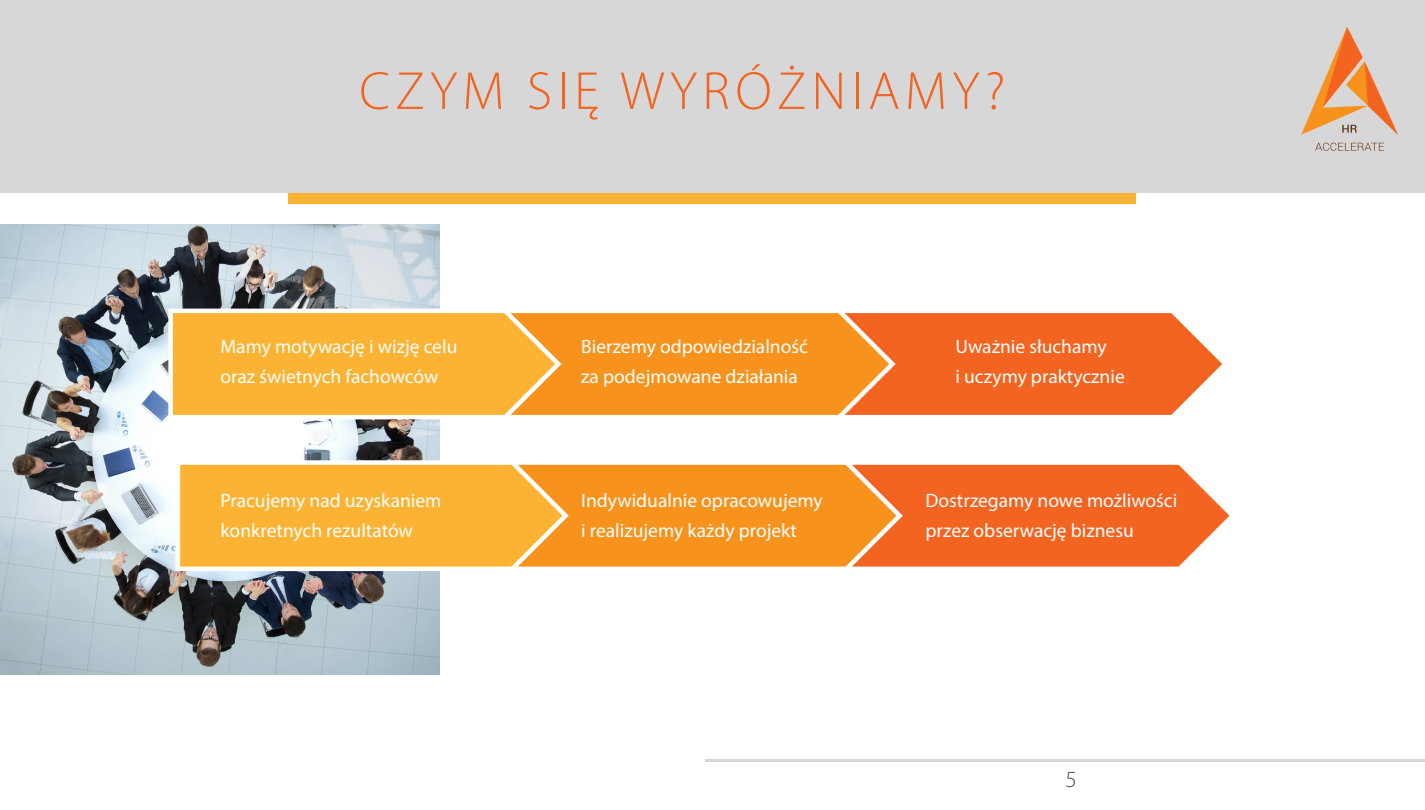
<style>
.page{position:relative;width:1425px;height:810px;background:#fff}
.page>*{position:absolute;margin:0;border:0;box-sizing:border-box;transform-origin:0 0}
.t1{font:300 54px "Myriad Pro";letter-spacing:.1em;color:#f36421}
.t2{font:300 23.25px "Myriad Pro";color:#4b4c4b}
.t3{font:19.5px/30px "Myriad Pro";color:#fff}
</style>
<div class="page">
<hr style="left:706px;top:759px;width:719px;height:2px;background:#d7d7d8">
<img style="left:0;top:225px;width:439px;height:449px">
<div style="left:289px;top:120px;width:847px;height:84px;background:#fcb333"></div>
<div style="left:0;top:0;width:1425px;height:192px;background:#d7d7d8"></div>
<svg style="left:1301px;top:27px;width:97px;height:108px"></svg>
<svg style="left:1315px;top:143px;width:69px;height:8px"></svg>
<svg style="left:565px;top:313px;width:657px;height:102px;background:#f57f28"></svg>
<svg style="left:166px;top:306px;width:399px;height:116px;background:#f9b94d"></svg>
<svg style="left:173px;top:458px;width:1056px;height:115px;background:#f79f46"></svg>
<h1 class="t1" style="left:359px;top:61px;width:648px">CZYM SIĘ WYRÓŻNIAMY?</h1>
<p class="t3" style="left:220px;top:332px;width:238px">Mamy motywację i wizję celu oraz świetnych fachowców</p>
<p class="t3" style="left:581px;top:332px;width:228px">Bierzemy odpowiedzialność za podejmowane działania</p>
<p class="t3" style="left:955px;top:332px;width:171px">Uważnie słuchamy<br>i uczymy praktycznie</p>
<p class="t3" style="left:220px;top:485px;width:223px">Pracujemy nad uzyskaniem konkretnych rezultatów</p>
<p class="t3" style="left:581px;top:485px;width:243px">Indywidualnie opracowujemy i realizujemy każdy projekt</p>
<p class="t3" style="left:926px;top:485px;width:253px">Dostrzegamy nowe możliwości przez obserwację biznesu</p>
<p class="t2" style="left:1065px;top:767px;width:13px">5</p>
</div>
